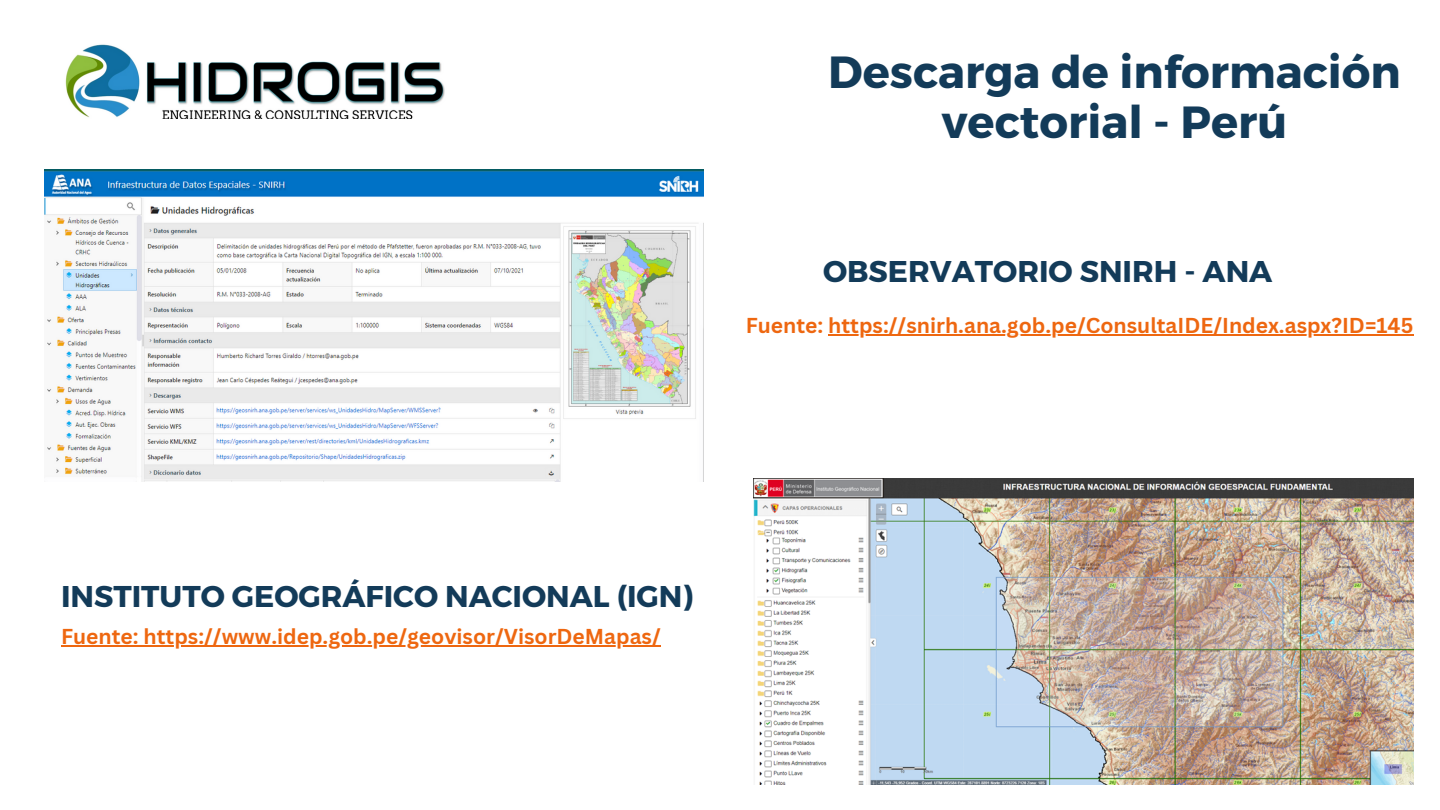
<style>
.page{position:relative;width:1440px;height:810px;background:#fff}
.page>*{position:absolute;margin:0;border:0;box-sizing:border-box;transform-origin:0 0}
.t1{font:700 45px/49.5px "Montserrat";color:#133b59;text-align:center}
.t2{font:700 30px "Montserrat";color:#133b59}
.t3{font:700 21px "Canva Sans";color:#ee6710}
</style>
<div class="page">
<img style="left:65px;top:44px;width:380px;height:74px">
<img style="left:753px;top:479px;width:660px;height:306px">
<img style="left:44px;top:170px;width:659px;height:312px">
<hr style="left:61px;top:645px;width:600px;height:2px;background:#ee6710">
<hr style="left:828px;top:335px;width:585px;height:1px;background:#ee6710">
<p class="t1" style="left:828px;top:45px;width:574px">Descarga de información vectorial - Perú</p>
<h1 class="t2" style="left:823px;top:252px;width:451px">OBSERVATORIO SNIRH - ANA</h1>
<p class="t3" style="left:746px;top:311px;width:669px">Fuente: https://snirh.ana.gob.pe/ConsultaIDE/Index.aspx?ID=145</p>
<h2 class="t2" style="left:61px;top:577px;width:634px">INSTITUTO GEOGRÁFICO NACIONAL (IGN)</h2>
<p class="t3" style="left:61px;top:621px;width:601px">Fuente: https://www.idep.gob.pe/geovisor/VisorDeMapas/</p>
</div>
